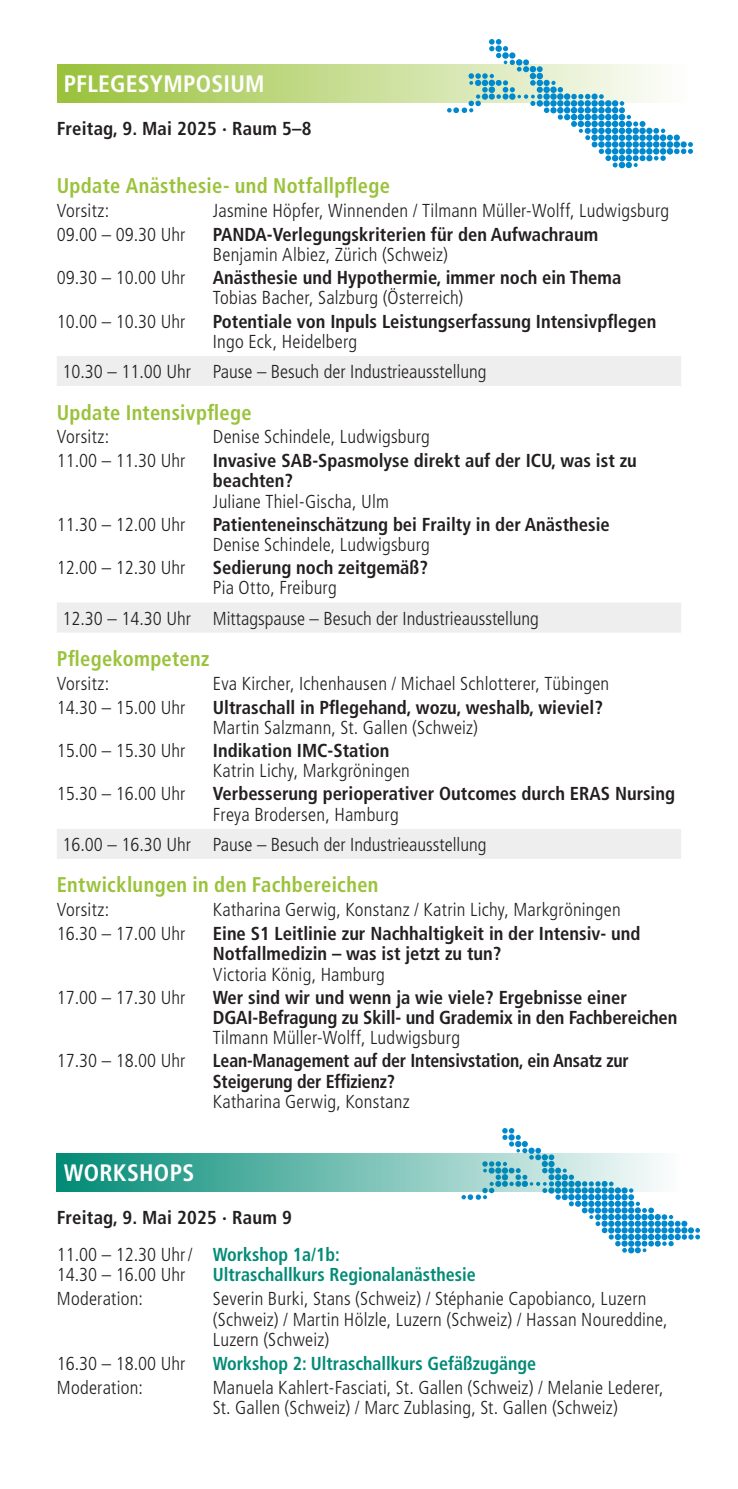
<style>
.page{position:relative;width:738px;height:1489px;background:#fff}
.page>*{position:absolute;margin:0;border:0;box-sizing:border-box;transform-origin:0 0}
.t1{font:700 condensed 23.75px "Frutiger LT Com";letter-spacing:.01em;color:#fff}
.t2{font:700 condensed 21.25px "Frutiger LT Com";letter-spacing:.015em;color:#9ac23b;scale:.96 1}
.t3{font:300 condensed 18.75px/30.2px "Frutiger LT Std";letter-spacing:.01em;color:#231f20}
.t4{font:700 condensed 18.75px/20.2px "Frutiger LT Com";color:#231f20}
.t5{font:700 condensed 18.75px/20.2px "Frutiger LT Com";color:#231f20;scale:.95 1}
.t6{font:700 condensed 18.75px "Frutiger LT Com";color:#028b76;scale:.96 1}
.s1{font-family:"Frutiger LT Com";font-weight:700;color:#028b76}
</style>
<div class="page">
<div style="left:57px;top:356px;width:623px;height:30px;background:#eeeeef"></div>
<div style="left:57px;top:602px;width:623px;height:30px;background:#eeeeef"></div>
<div style="left:57px;top:828px;width:623px;height:30px;background:#eeeeef"></div>
<svg style="left:461px;top:1128px;width:238px;height:125px"></svg>
<svg style="left:57px;top:1152px;width:623px;height:39px;background:#75bfb8"></svg>
<svg style="left:57px;top:64px;width:602px;height:39px;background:#c1d988"></svg>
<div style="left:556px;top:93px;width:7px;height:7px;background:#0089cf;border-radius:50%"></div>
<div style="left:556px;top:100px;width:7px;height:7px;background:#0089cf;border-radius:50%"></div>
<svg style="left:563px;top:100px;width:7px;height:7px"></svg>
<svg style="left:645px;top:134px;width:7px;height:7px"></svg>
<svg style="left:645px;top:141px;width:7px;height:7px"></svg>
<svg style="left:645px;top:148px;width:7px;height:7px"></svg>
<svg style="left:563px;top:107px;width:7px;height:6px"></svg>
<svg style="left:563px;top:93px;width:7px;height:7px"></svg>
<svg style="left:563px;top:114px;width:7px;height:6px"></svg>
<svg style="left:645px;top:128px;width:7px;height:6px"></svg>
<svg style="left:645px;top:155px;width:7px;height:6px"></svg>
<svg style="left:652px;top:128px;width:40px;height:33px"></svg>
<svg style="left:570px;top:94px;width:75px;height:74px"></svg>
<svg style="left:446px;top:39px;width:116px;height:81px"></svg>
<p class="t1" style="left:64px;top:69px;width:202px">PFLEGESYMPOSIUM</p>
<p class="t4" style="left:57px;top:118px;width:256px">Freitag, 9. Mai 2025 · Raum 5–8</p>
<p class="t2" style="left:57px;top:173px;width:348px">Update Anästhesie- und Notfallpflege</p>
<p class="t3" style="left:57px;top:196px;width:54px">Vorsitz:</p>
<p class="t3" style="left:213px;top:196px;width:457px">Jasmine Höpfer, Winnenden / Tilmann Müller-Wolff, Ludwigsburg</p>
<p class="t3" style="left:57px;top:219px;width:130px">09.00 – 09.30 Uhr</p>
<p class="t4" style="left:213px;top:224px;width:386px">PANDA-Verlegungskriterien für den Aufwachraum</p>
<p class="t3" style="left:213px;top:240px;width:236px">Benjamin Albiez, Zürich (Schweiz)</p>
<p class="t3" style="left:57px;top:263px;width:130px">09.30 – 10.00 Uhr</p>
<p class="t4" style="left:213px;top:267px;width:409px">Anästhesie und Hypothermie, immer noch ein Thema</p>
<p class="t3" style="left:213px;top:283px;width:252px">Tobias Bacher, Salzburg (Österreich)</p>
<p class="t3" style="left:57px;top:306px;width:130px">10.00 – 10.30 Uhr</p>
<p class="t4" style="left:213px;top:311px;width:444px">Potentiale von Inpuls Leistungserfassung Intensivpflegen</p>
<p class="t3" style="left:62px;top:326px;width:425px;text-indent:150px">Ingo Eck, Heidelberg<br>10.30 – 11.00 Uhr Pause – Besuch der Industrieausstellung</p>
<p class="t2" style="left:57px;top:399px;width:204px">Update Intensivpflege</p>
<p class="t3" style="left:57px;top:422px;width:54px">Vorsitz:</p>
<p class="t3" style="left:213px;top:422px;width:218px">Denise Schindele, Ludwigsburg</p>
<p class="t3" style="left:57px;top:446px;width:130px">11.00 – 11.30 Uhr</p>
<p class="t4" style="left:213px;top:450px;width:425px">Invasive SAB-Spasmolyse direkt auf der ICU, was ist zu beachten?</p>
<p class="t3" style="left:213px;top:486px;width:177px">Juliane Thiel-Gischa, Ulm</p>
<p class="t3" style="left:57px;top:509px;width:130px">11.30 – 12.00 Uhr</p>
<p class="t4" style="left:213px;top:514px;width:398px">Patienteneinschätzung bei Frailty in der Anästhesie</p>
<p class="t3" style="left:213px;top:529px;width:218px">Denise Schindele, Ludwigsburg</p>
<p class="t3" style="left:57px;top:552px;width:130px">12.00 – 12.30 Uhr</p>
<p class="t4" style="left:213px;top:557px;width:216px">Sedierung noch zeitgemäß?</p>
<p class="t3" style="left:62px;top:573px;width:477px;text-indent:150px">Pia Otto, Freiburg<br>12.30 – 14.30 Uhr Mittagspause – Besuch der Industrieausstellung</p>
<p class="t2" style="left:57px;top:645px;width:160px">Pflegekompetenz</p>
<p class="t3" style="left:57px;top:668px;width:54px">Vorsitz:</p>
<p class="t3" style="left:213px;top:668px;width:397px">Eva Kircher, Ichenhausen / Michael Schlotterer, Tübingen</p>
<p class="t3" style="left:57px;top:692px;width:130px">14.30 – 15.00 Uhr</p>
<p class="t4" style="left:213px;top:697px;width:391px">Ultraschall in Pflegehand, wozu, weshalb, wieviel?</p>
<p class="t3" style="left:213px;top:712px;width:266px">Martin Salzmann, St. Gallen (Schweiz)</p>
<p class="t3" style="left:57px;top:735px;width:130px">15.00 – 15.30 Uhr</p>
<p class="t4" style="left:213px;top:740px;width:178px">Indikation IMC-Station</p>
<p class="t3" style="left:213px;top:756px;width:198px">Katrin Lichy, Markgröningen</p>
<p class="t3" style="left:57px;top:779px;width:130px">15.30 – 16.00 Uhr</p>
<p class="t4" style="left:213px;top:783px;width:463px">Verbesserung perioperativer Outcomes durch ERAS Nursing</p>
<p class="t3" style="left:62px;top:799px;width:425px;text-indent:150px">Freya Brodersen, Hamburg<br>16.00 – 16.30 Uhr Pause – Besuch der Industrieausstellung</p>
<p class="t2" style="left:57px;top:871px;width:336px">Entwicklungen in den Fachbereichen</p>
<p class="t3" style="left:57px;top:894px;width:54px">Vorsitz:</p>
<p class="t3" style="left:213px;top:894px;width:409px">Katharina Gerwig, Konstanz / Katrin Lichy, Markgröningen</p>
<p class="t3" style="left:57px;top:918px;width:130px">16.30 – 17.00 Uhr</p>
<p class="t4" style="left:213px;top:923px;width:429px">Eine S1 Leitlinie zur Nachhaltigkeit in der Intensiv- und<br>Notfallmedizin – was ist jetzt zu tun?</p>
<p class="t3" style="left:213px;top:959px;width:173px">Victoria König, Hamburg</p>
<p class="t3" style="left:57px;top:982px;width:130px">17.00 – 17.30 Uhr</p>
<p class="t4" style="left:213px;top:986px;width:465px">Wer sind wir und wenn ja wie viele? Ergebnisse einer<br>DGAI-Befragung zu Skill- und Grademix in den Fachbereichen</p>
<p class="t3" style="left:213px;top:1022px;width:248px">Tilmann Müller-Wolff, Ludwigsburg</p>
<p class="t3" style="left:57px;top:1045px;width:130px">17.30 – 18.00 Uhr</p>
<p class="t5" style="left:213px;top:1050px;width:439px">Lean-Management auf der Intensivstation, ein Ansatz zur<br>Steigerung der Effizienz?</p>
<p class="t3" style="left:213px;top:1086px;width:198px">Katharina Gerwig, Konstanz</p>
<p class="t1" style="left:64px;top:1158px;width:132px">WORKSHOPS</p>
<p class="t4" style="left:57px;top:1206px;width:236px">Freitag, 9. Mai 2025 · Raum 9</p>
<p class="t3" style="left:57px;top:1244px;width:284px;line-height:19.8px">11.00 – 12.30 Uhr/ <span class="s1">Workshop 1a/1b:<br></span>14.30 – 16.00 Uhr</p>
<p class="t6" style="left:213px;top:1262px;width:275px">Ultraschallkurs Regionalanästhesie</p>
<p class="t3" style="left:57px;top:1283px;width:87px">Moderation:</p>
<p class="t3" style="left:213px;top:1288px;width:456px;line-height:20.5px">Severin Burki, Stans (Schweiz) / Stéphanie Capobianco, Luzern (Schweiz) / Martin Hölzle, Luzern (Schweiz) / Hassan Noureddine,<br>Luzern (Schweiz)</p>
<p class="t3" style="left:57px;top:1348px;width:130px">16.30 – 18.00 Uhr</p>
<p class="t6" style="left:213px;top:1351px;width:338px">Workshop 2: Ultraschallkurs Gefäßzugänge</p>
<p class="t3" style="left:57px;top:1372px;width:87px">Moderation:</p>
<p class="t3" style="left:213px;top:1377px;width:452px;line-height:20px">Manuela Kahlert-Fasciati, St. Gallen (Schweiz) / Melanie Lederer,<br>St. Gallen (Schweiz) / Marc Zublasing, St. Gallen (Schweiz)</p>
</div>
